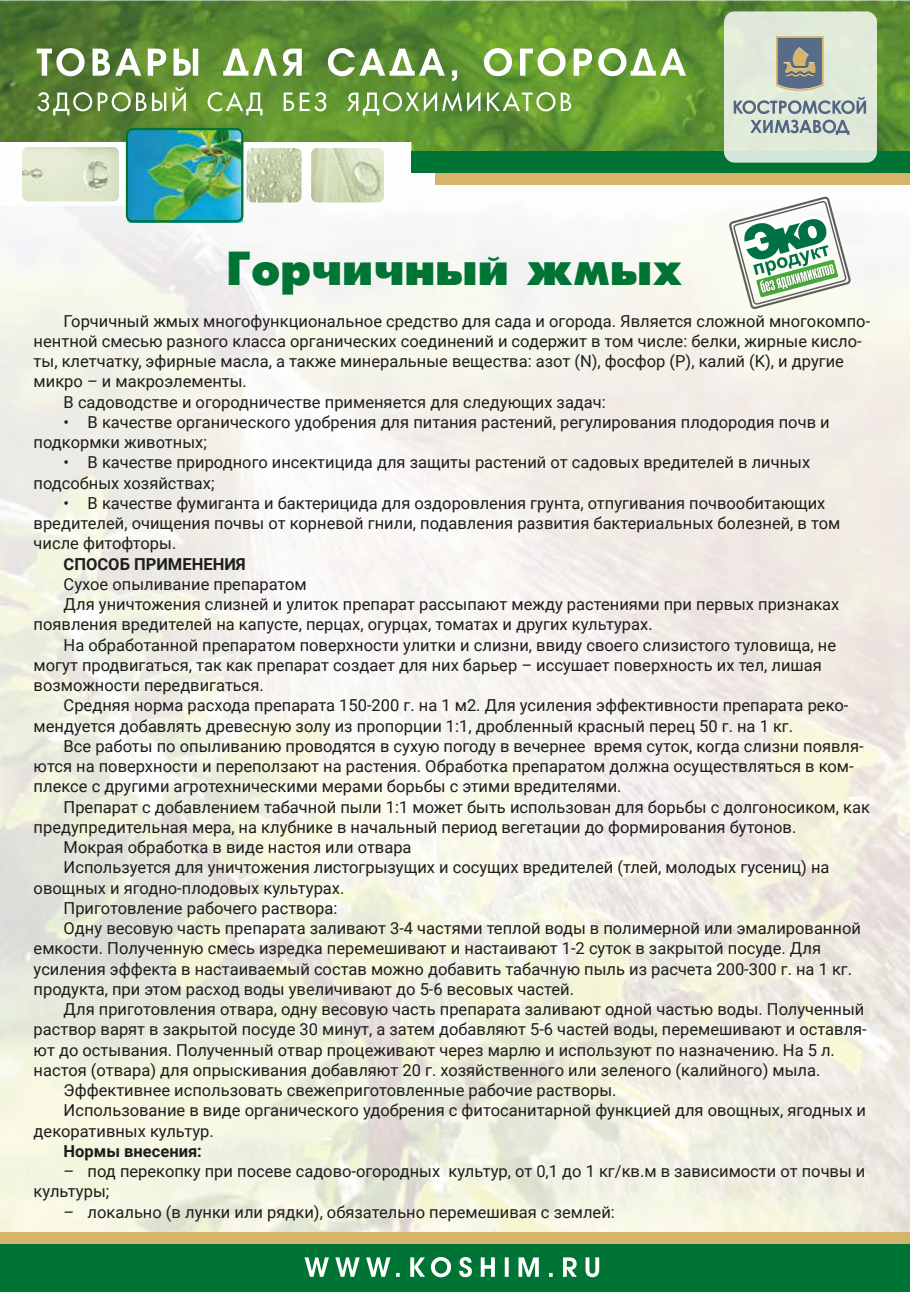
<style>
.page{position:relative;width:910px;height:1293px;background:#fff}
.page>*{position:absolute;margin:0;border:0;box-sizing:border-box;transform-origin:0 0}
.t1{font:46.35px "Sans Serif Exb FLF";color:#007434}
.t2{font:16.5px/20.2px "Roboto";color:#1d1d1b}
.t3{font:700 16.5px "Roboto";color:#1d1d1b}
</style>
<div class="page">
<img style="left:0;top:156px;width:910px;height:1076px">
<img style="left:0;top:0;width:910px;height:156px">
<div style="left:0;top:1243px;width:910px;height:48px;background:#007434"></div>
<div style="left:0;top:1232px;width:910px;height:12px;background:#d7b46b"></div>
<div style="left:0;top:143px;width:126px;height:63px;background:#fff"></div>
<img style="left:22px;top:147px;width:97px;height:54px">
<img style="left:311px;top:148px;width:73px;height:54px">
<img style="left:247px;top:148px;width:54px;height:54px">
<svg style="left:37px;top:48px;width:649px;height:33px"></svg>
<svg style="left:305px;top:1257px;width:294px;height:20px"></svg>
<svg style="left:37px;top:87px;width:534px;height:28px"></svg>
<div style="left:411px;top:152px;width:499px;height:21px;background:#007434"></div>
<div style="left:435px;top:173px;width:475px;height:11px;background:#d7b46b"></div>
<div style="left:724px;top:11px;width:153px;height:152px;background:linear-gradient(to right,#dfe9d9,#dfe9d9);border-radius:11px"></div>
<svg style="left:734px;top:97px;width:132px;height:17px"></svg>
<svg style="left:750px;top:120px;width:99px;height:15px"></svg>
<svg style="left:776px;top:36px;width:48px;height:55px"></svg>
<img style="left:126px;top:128px;width:117px;height:94px">
<svg style="left:727px;top:195px;width:126px;height:116px"></svg>
<h1 class="t1" style="left:227px;top:241px;width:457px">Горчичный жмых</h1>
<p class="t2" style="left:64px;top:310px;width:808px">Горчичный жмых многофункциональное средство для сада и огорода. Является сложной многокомпо-</p>
<p class="t2" style="left:34px;top:330px;width:830px">нентной смесью разного класса органических соединений и содержит в том числе: белки, жирные кисло-</p>
<p class="t2" style="left:34px;top:350px;width:812px">ты, клетчатку, эфирные масла, а также минеральные вещества: азот (N), фосфор (P), калий (K), и другие</p>
<p class="t2" style="left:34px;top:371px;width:215px">микро – и макроэлементы.</p>
<p class="t2" style="left:64px;top:391px;width:544px">В садоводстве и огородничестве применяется для следующих задач:</p>
<p class="t2" style="left:34px;top:411px;width:798px;text-indent:30px">• В качестве органического удобрения для питания растений, регулирования плодородия почв и подкормки животных;</p>
<p class="t2" style="left:34px;top:452px;width:778px;text-indent:30px">• В качестве природного инсектицида для защиты растений от садовых вредителей в личных подсобных хозяйствах;</p>
<p class="t2" style="left:34px;top:492px;width:808px;text-indent:30px">• В качестве фумиганта и бактерицида для оздоровления грунта, отпугивания почвообитающих вредителей, очищения почвы от корневой гнили, подавления развития бактериальных болезней, в том числе фитофторы.</p>
<p class="t3" style="left:64px;top:552px;width:184px">СПОСОБ ПРИМЕНЕНИЯ</p>
<p class="t2" style="left:64px;top:573px;width:245px">Сухое опыливание препаратом</p>
<p class="t2" style="left:64px;top:593px;width:777px">Для уничтожения слизней и улиток препарат рассыпают между растениями при первых признаках</p>
<p class="t2" style="left:34px;top:614px;width:621px">появления вредителей на капусте, перцах, огурцах, томатах и других культурах.</p>
<p class="t2" style="left:64px;top:634px;width:774px">На обработанной препаратом поверхности улитки и слизни, ввиду своего слизистого туловища, не</p>
<p class="t2" style="left:34px;top:654px;width:790px">могут продвигаться, так как препарат создает для них барьер – иссушает поверхность их тел, лишая</p>
<p class="t2" style="left:34px;top:674px;width:232px">возможности передвигаться.</p>
<p class="t2" style="left:64px;top:695px;width:786px">Средняя норма расхода препарата 150-200 г. на 1 м2. Для усиления эффективности препарата реко-</p>
<p class="t2" style="left:34px;top:715px;width:761px">мендуется добавлять древесную золу из пропорции 1:1, дробленный красный перец 50 г. на 1 кг.</p>
<p class="t2" style="left:64px;top:735px;width:802px">Все работы по опыливанию проводятся в сухую погоду в вечернее время суток, когда слизни появля-</p>
<p class="t2" style="left:34px;top:755px;width:821px">ются на поверхности и переползают на растения. Обработка препаратом должна осуществляться в ком-</p>
<p class="t2" style="left:34px;top:776px;width:589px">плексе с другими агротехническими мерами борьбы с этими вредителями.</p>
<p class="t2" style="left:64px;top:796px;width:808px">Препарат с добавлением табачной пыли 1:1 может быть использован для борьбы с долгоносиком, как</p>
<p class="t2" style="left:34px;top:816px;width:764px">предупредительная мера, на клубнике в начальный период вегетации до формирования бутонов.</p>
<p class="t2" style="left:64px;top:836px;width:349px">Мокрая обработка в виде настоя или отвара</p>
<p class="t2" style="left:64px;top:856px;width:767px">Используется для уничтожения листогрызущих и сосущих вредителей (тлей, молодых гусениц) на</p>
<p class="t2" style="left:34px;top:877px;width:312px">овощных и ягодно-плодовых культурах.</p>
<p class="t2" style="left:64px;top:897px;width:275px">Приготовление рабочего раствора:</p>
<p class="t2" style="left:64px;top:917px;width:799px">Одну весовую часть препарата заливают 3-4 частями теплой воды в полимерной или эмалированной</p>
<p class="t2" style="left:34px;top:937px;width:789px">емкости. Полученную смесь изредка перемешивают и настаивают 1-2 суток в закрытой посуде. Для</p>
<p class="t2" style="left:34px;top:958px;width:820px">усиления эффекта в настаиваемый состав можно добавить табачную пыль из расчета 200-300 г. на 1 кг.</p>
<p class="t2" style="left:34px;top:978px;width:542px">продукта, при этом расход воды увеличивают до 5-6 весовых частей.</p>
<p class="t2" style="left:64px;top:998px;width:802px">Для приготовления отвара, одну весовую часть препарата заливают одной частью воды. Полученный</p>
<p class="t2" style="left:34px;top:1018px;width:835px">раствор варят в закрытой посуде 30 минут, а затем добавляют 5-6 частей воды, перемешивают и оставля-</p>
<p class="t2" style="left:34px;top:1039px;width:803px">ют до остывания. Полученный отвар процеживают через марлю и используют по назначению. На 5 л.</p>
<p class="t2" style="left:34px;top:1059px;width:788px">настоя (отвара) для опрыскивания добавляют 20 г. хозяйственного или зеленого (калийного) мыла.</p>
<p class="t2" style="left:64px;top:1079px;width:554px">Эффективнее использовать свежеприготовленные рабочие растворы.</p>
<p class="t2" style="left:64px;top:1099px;width:804px">Использование в виде органического удобрения с фитосанитарной функцией для овощных, ягодных и</p>
<p class="t2" style="left:34px;top:1120px;width:182px">декоративных культур.</p>
<p class="t3" style="left:64px;top:1139px;width:140px">Нормы внесения:</p>
<p class="t2" style="left:34px;top:1160px;width:833px;text-indent:30px">– под перекопку при посеве садово-огородных культур, от 0,1 до 1 кг/кв.м в зависимости от почвы и культуры;</p>
<p class="t2" style="left:64px;top:1201px;width:553px">– локально (в лунки или рядки), обязательно перемешивая с землей:</p>
</div>
